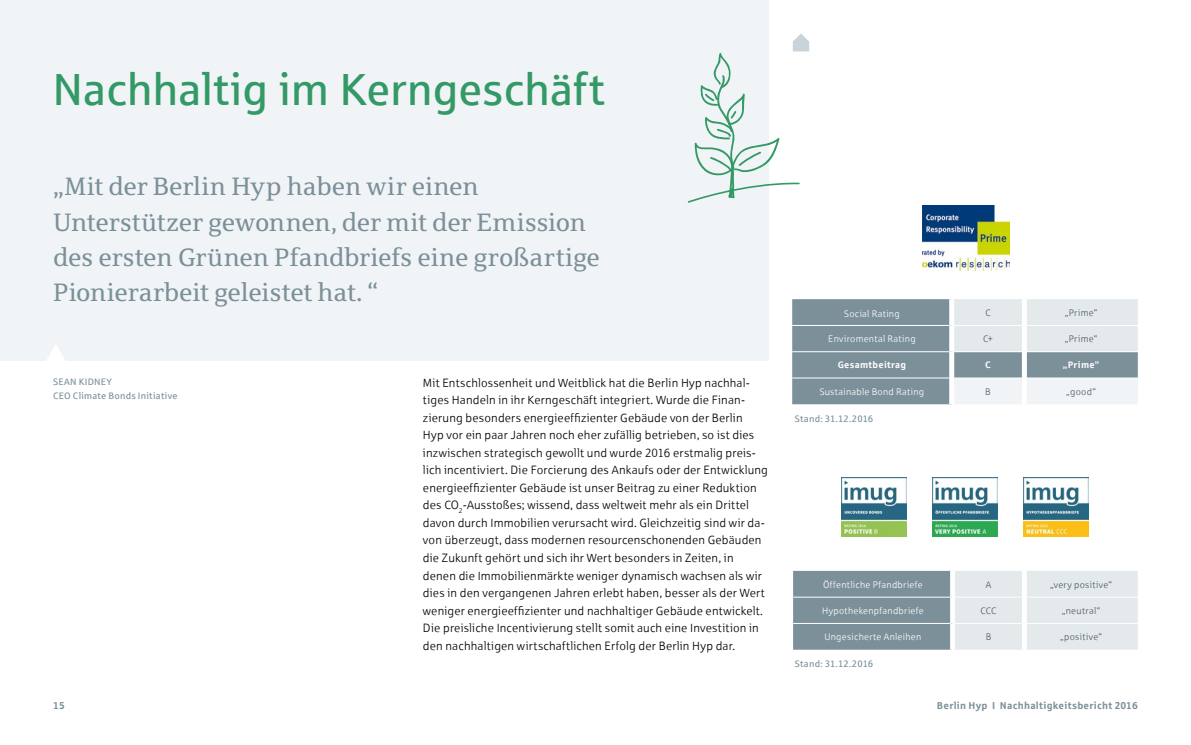
<style>
.page{position:relative;width:1191px;height:745px;background:#fff}
.page>*{position:absolute;margin:0;border:0;box-sizing:border-box;transform-origin:0 0}
.t1{font:45px "Sparkasse Rg";letter-spacing:-.01em;color:#396}
.t2{font:25px/35px "Sparkasse Serif";color:#7c909a}
.t3{font:11.88px/17.5px "Sparkasse Lt";letter-spacing:.01em;color:#000}
.t4{font:700 10px "Sparkasse Rg";letter-spacing:.025em;color:#7c909a}
.t5{font:9.38px "Sparkasse Lt";letter-spacing:.03em;color:#fff}
.t6{font:9.38px/13.8px "Sparkasse Rg";letter-spacing:.02em;color:#7c909a}
.t7{font:9.38px "Sparkasse Lt";letter-spacing:.03em;color:#525c61}
.t8{font:700 9.38px "Sparkasse Rg";letter-spacing:.03em;color:#fff}
</style>
<div class="page">
<div style="left:0;top:0;width:768px;height:360px;background:#f1f4f6"></div>
<svg style="left:43px;top:345px;width:26px;height:16px"></svg>
<img style="left:922px;top:205px;width:87px;height:65px">
<img style="left:842px;top:477px;width:64px;height:59px">
<img style="left:932px;top:477px;width:65px;height:59px">
<img style="left:1023px;top:477px;width:65px;height:59px">
<div style="left:792px;top:299px;width:345px;height:105px;background:#7c909a"></div>
<div style="left:954px;top:299px;width:183px;height:52px;background:#e4e9ec"></div>
<div style="left:954px;top:378px;width:183px;height:26px;background:#f1f4f6"></div>
<hr style="left:792px;top:325px;width:157px;height:1px;background:#fff">
<hr style="left:954px;top:325px;width:68px;height:1px;background:#fff">
<hr style="left:1027px;top:325px;width:110px;height:1px;background:#fff">
<hr style="left:792px;top:351px;width:157px;height:1px;background:#fff">
<hr style="left:954px;top:351px;width:68px;height:1px;background:#fff">
<hr style="left:1027px;top:351px;width:110px;height:1px;background:#fff">
<hr style="left:792px;top:377px;width:157px;height:1px;background:#fff">
<hr style="left:954px;top:377px;width:68px;height:1px;background:#fff">
<hr style="left:1027px;top:377px;width:110px;height:1px;background:#fff">
<div style="left:949px;top:299px;width:5px;height:26px;background:#fff"></div>
<div style="left:1022px;top:299px;width:5px;height:26px;background:#fff"></div>
<div style="left:949px;top:325px;width:5px;height:26px;background:#fff"></div>
<div style="left:1022px;top:325px;width:5px;height:26px;background:#fff"></div>
<div style="left:949px;top:351px;width:5px;height:27px;background:#fff"></div>
<div style="left:1022px;top:351px;width:5px;height:27px;background:#fff"></div>
<div style="left:949px;top:378px;width:5px;height:26px;background:#fff"></div>
<div style="left:1022px;top:378px;width:5px;height:26px;background:#fff"></div>
<svg style="left:793px;top:570px;width:344px;height:79px;background:#b5c1c7"></svg>
<hr style="left:793px;top:596px;width:157px;height:1px;background:#fff">
<hr style="left:955px;top:596px;width:67px;height:1px;background:#fff">
<hr style="left:1027px;top:596px;width:110px;height:1px;background:#fff">
<hr style="left:793px;top:622px;width:157px;height:1px;background:#fff">
<hr style="left:955px;top:622px;width:67px;height:1px;background:#fff">
<hr style="left:1027px;top:622px;width:110px;height:1px;background:#fff">
<div style="left:950px;top:570px;width:5px;height:26px;background:#fff"></div>
<div style="left:1022px;top:570px;width:5px;height:26px;background:#fff"></div>
<div style="left:950px;top:596px;width:5px;height:27px;background:#fff"></div>
<div style="left:1022px;top:596px;width:5px;height:27px;background:#fff"></div>
<div style="left:950px;top:623px;width:5px;height:26px;background:#fff"></div>
<div style="left:1022px;top:623px;width:5px;height:26px;background:#fff"></div>
<svg style="left:687px;top:34px;width:122px;height:169px"></svg>
<h1 class="t1" style="left:53px;top:62px;width:554px">Nachhaltig im Kerngeschäft</h1>
<h2 class="t2" style="left:53px;top:169px;width:548px">„Mit der Berlin Hyp haben wir einen Unterstützer gewonnen, der mit der Emission des ersten Grünen Pfandbriefs eine großartige Pionierarbeit geleistet hat. “</h2>
<p class="t6" style="left:53px;top:374px;width:126px">SEAN KIDNEY<br>CEO Climate Bonds Initiative</p>
<p class="t3" style="left:423px;top:373px;width:346px">Mit Entschlossenheit und Weitblick hat die Berlin Hyp nachhal&shy;tiges Handeln in ihr Kerngeschäft integriert. Wurde die Finan&shy;zierung besonders energieeffizienter Gebäude von der Berlin<br>Hyp vor ein paar Jahren noch eher zufällig betrieben, so ist dies inzwischen strategisch gewollt und wurde 2016 erstmalig preis&shy;lich incentiviert. Die Forcierung des Ankaufs oder der Entwicklung energieeffizienter Gebäude ist unser Beitrag zu einer Reduktion des CO<sub>2</sub>-Ausstoßes; wissend, dass weltweit mehr als ein Drittel davon durch Immobilien verursacht wird. Gleichzeitig sind wir da&shy;von überzeugt, dass modernen resourcenschonenden Gebäuden die Zukunft gehört und sich ihr Wert besonders in Zeiten, in denen die Immobilienmärkte weniger dynamisch wachsen als wir dies in den vergangenen Jahren erlebt haben, besser als der Wert weniger energieeffizienter und nachhaltiger Gebäude entwickelt.<br>Die preisliche Incentivierung stellt somit auch eine Investition in den nachhaltigen wirtschaftlichen Erfolg der Berlin Hyp dar.</p>
<p class="t5" style="left:844px;top:307px;width:57px">Social Rating</p>
<p class="t7" style="left:985px;top:307px;width:7px">C</p>
<p class="t7" style="left:1064px;top:307px;width:34px">„Prime“</p>
<p class="t5" style="left:828px;top:333px;width:89px">Enviromental Rating</p>
<p class="t7" style="left:983px;top:333px;width:11px">C+</p>
<p class="t7" style="left:1064px;top:333px;width:34px">„Prime“</p>
<p class="t8" style="left:837px;top:359px;width:70px">Gesamtbeitrag</p>
<p class="t8" style="left:985px;top:359px;width:7px">C</p>
<p class="t8" style="left:1062px;top:359px;width:38px">„Prime“</p>
<p class="t5" style="left:819px;top:385px;width:106px">Sustainable Bond Rating</p>
<p class="t7" style="left:985px;top:385px;width:7px">B</p>
<p class="t7" style="left:1066px;top:385px;width:31px">„good“</p>
<p class="t6" style="left:795px;top:411px;width:80px">Stand: 31.12.2016</p>
<p class="t5" style="left:823px;top:579px;width:101px">Öffentliche Pfandbriefe</p>
<p class="t7" style="left:985px;top:578px;width:7px">A</p>
<p class="t7" style="left:1050px;top:578px;width:63px">„very positive“</p>
<p class="t5" style="left:822px;top:604px;width:103px">Hypothekenpfandbriefe</p>
<p class="t7" style="left:980px;top:604px;width:17px">CCC</p>
<p class="t7" style="left:1061px;top:604px;width:40px">„neutral“</p>
<p class="t5" style="left:824px;top:630px;width:98px">Ungesicherte Anleihen</p>
<p class="t7" style="left:985px;top:630px;width:7px">B</p>
<p class="t7" style="left:1060px;top:630px;width:43px">„positive“</p>
<p class="t6" style="left:795px;top:656px;width:80px">Stand: 31.12.2016</p>
<p class="t4" style="left:53px;top:698px;width:13px">15</p>
<p class="t4" style="left:937px;top:698px;width:202px">Berlin Hyp I Nachhaltigkeitsbericht 2016</p>
</div>
